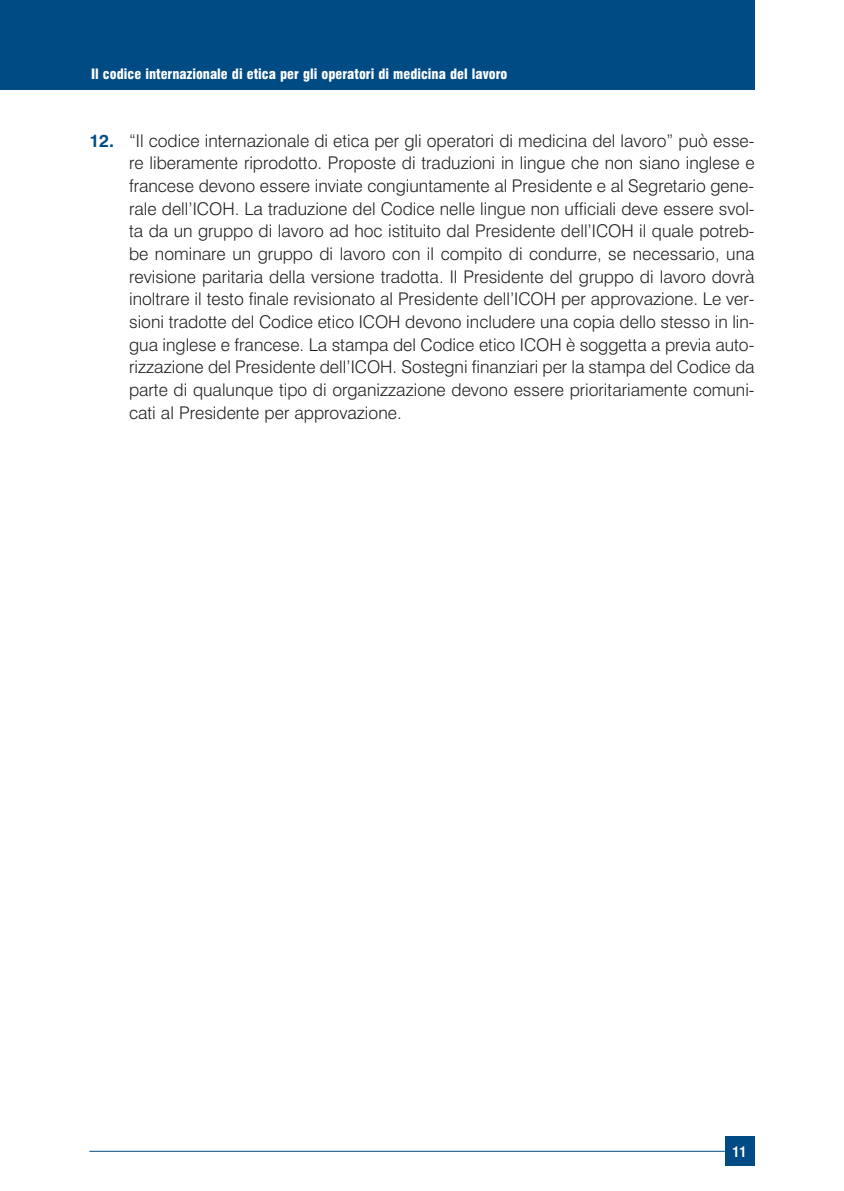
<style>
.page{position:relative;width:844px;height:1191px;background:#fff}
.page>*{position:absolute;margin:0;border:0;box-sizing:border-box;transform-origin:0 0}
.t1{font:17.5px/22.8px "Swiss 721 BTHAIAAE";color:#231f20;text-align:justify}
.t2{font:14px "Swiss 721 BT Black Con HAIAAG";color:#fff}
.t3{font:14px "Swiss 721 BT Bold Con HAIAAH";color:#fff}
.s1{font-family:"Swiss 721 BHAIAAC";color:#004b84}
</style>
<div class="page">
<div style="left:0;top:0;width:754px;height:89px;background:#004b84"></div>
<div style="left:724px;top:1136px;width:30px;height:30px;background:#004b84"></div>
<hr style="left:89px;top:1150px;width:635px;height:1px;background:#004b84">
<p class="t2" style="left:91px;top:66px;width:418px">Il codice internazionale di etica per gli operatori di medicina del lavoro</p>
<p class="t1" style="left:129px;top:129px;width:627px;text-indent:-40px"><span class="s1">12.</span> “Il codice internazionale di etica per gli operatori di medicina del lavoro” può esse&shy;re liberamente riprodotto. Proposte di traduzioni in lingue che non siano inglese e francese devono essere inviate congiuntamente al Presidente e al Segretario gene&shy;rale dell’ICOH. La traduzione del Codice nelle lingue non ufficiali deve essere svol&shy;ta da un gruppo di lavoro ad hoc istituito dal Presidente dell’ICOH il quale potreb&shy;be nominare un gruppo di lavoro con il compito di condurre, se necessario, una revisione paritaria della versione tradotta. Il Presidente del gruppo di lavoro dovrà inoltrare il testo finale revisionato al Presidente dell’ICOH per approvazione. Le ver&shy;sioni tradotte del Codice etico ICOH devono includere una copia dello stesso in lin&shy;gua inglese e francese. La stampa del Codice etico ICOH è soggetta a previa auto&shy;rizzazione del Presidente dell’ICOH. Sostegni finanziari per la stampa del Codice da parte di qualunque tipo di organizzazione devono essere prioritariamente comuni&shy;cati al Presidente per approvazione.</p>
<p class="t3" style="left:732px;top:1143px;width:15px">11</p>
</div>
